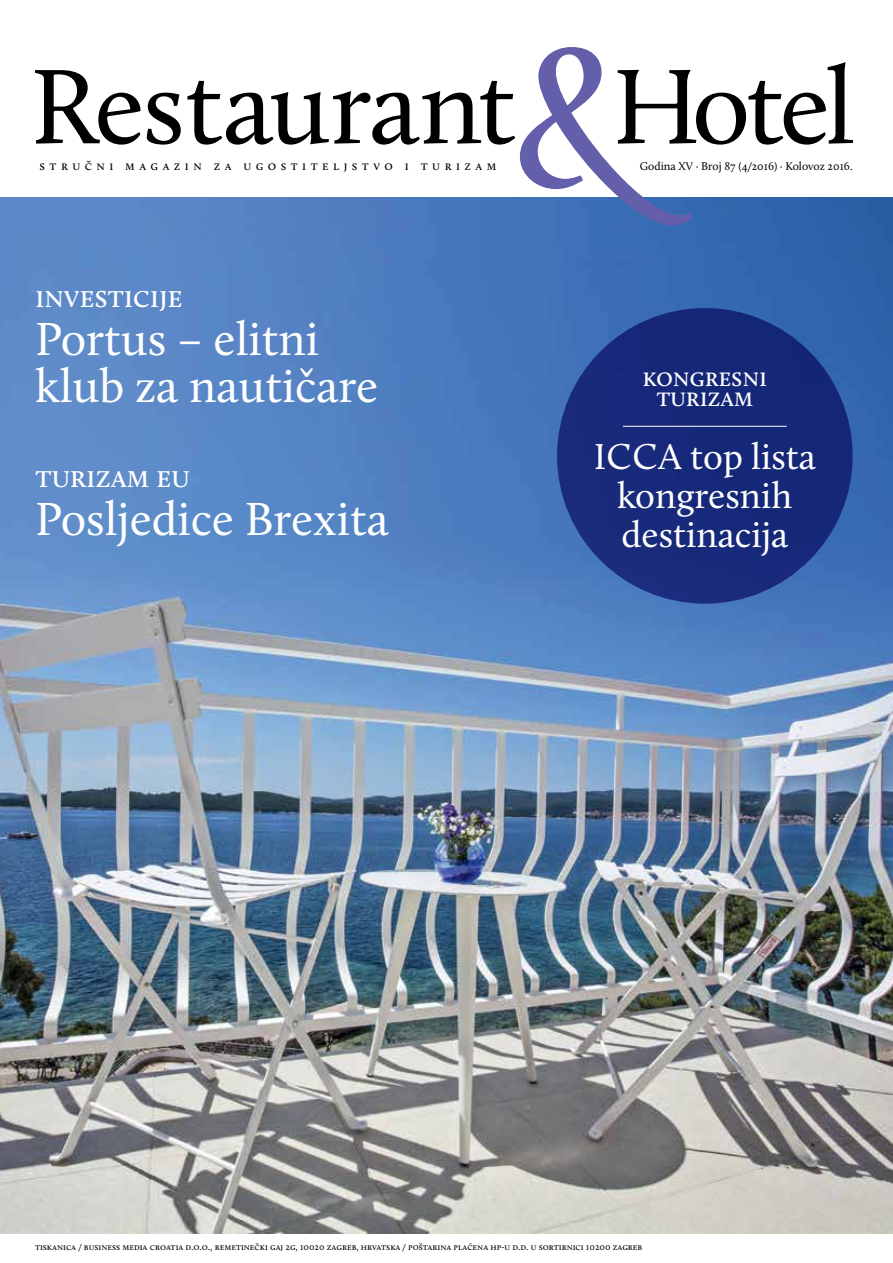
<style>
.page{position:relative;width:893px;height:1263px;background:#fff}
.page>*{position:absolute;margin:0;border:0;box-sizing:border-box;transform-origin:0 0}
.t1{font:109.65px "Calluna";color:#000}
.t2{font:48px/47.5px "Calluna";letter-spacing:-.01em;color:#fff}
.t3{font:37.2px/38.7px "Calluna";letter-spacing:.01em;color:#fff;text-align:center}
.t4{font:32.85px "Calluna";letter-spacing:-.01em;color:#fff}
.t5{font:27.75px/20.5px "Calluna";letter-spacing:-.01em;color:#fff;text-align:center}
.t6{font:13.5px "Calluna";letter-spacing:.33em;color:#000}
.t7{font:11.7px "Calluna";color:#000}
.t8{font:9.75px "Calluna";color:#000}
.s1{font-size:205.65px;color:#645faa}
</style>
<div class="page">
<img style="left:0;top:198px;width:893px;height:1035px">
<div style="left:557px;top:308px;width:296px;height:296px;background:#16287a;border-radius:50%"></div>
<hr style="left:623px;top:426px;width:164px;height:1px;background:#fff">
<h1 class="t1" style="left:30px;top:40px;width:826px">Restaurant<span class="s1">&amp;</span>Hotel</h1>
<h3 class="t6" style="left:40px;top:157px;width:458px">stručni magazin za ugostiteljstvo i turizam</h3>
<p class="t7" style="left:640px;top:159px;width:214px">Godina XV · Broj 87 (4/2016) · Kolovoz 2016.</p>
<h3 class="t4" style="left:35px;top:276px;width:149px">investicije</h3>
<h2 class="t2" style="left:35px;top:314px;width:345px">Portus – elitni klub za nautičare</h2>
<h3 class="t4" style="left:35px;top:456px;width:157px">turizam eu</h3>
<h2 class="t2" style="left:35px;top:494px;width:355px">Posljedice Brexita</h2>
<h3 class="t5" style="left:643px;top:366px;width:126px">kongresni turizam</h3>
<h3 class="t3" style="left:594px;top:437px;width:224px">ICCA top lista kongresnih destinacija</h3>
<p class="t8" style="left:35px;top:1241px;width:609px">tiskanica / business media croatia d.o.o., remetinečki gaj 2g, 10020 zagreb, hrvatska / poštarina plaćena hp-u d.d. u sortirnici 10200 zagreb</p>
</div>
